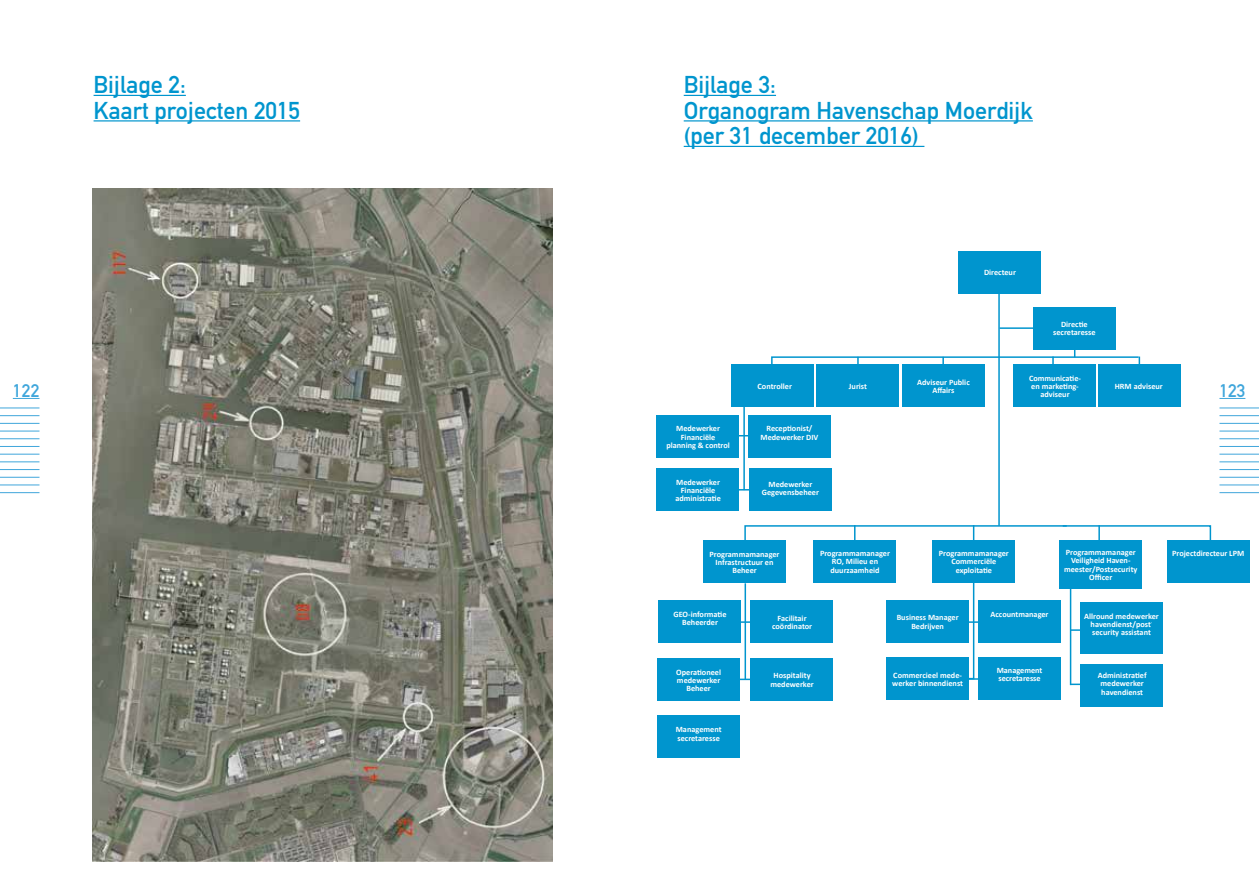
<style>
.page{position:relative;width:1259px;height:893px;background:#fff}
.page>*{position:absolute;margin:0;border:0;box-sizing:border-box;transform-origin:0 0}
.t1{font:24px/25.5px "DIN Mittelschrift";color:#0095ce}
.t2{font:18px "DIN Mittelschrift";letter-spacing:.01em;color:#3fa6db}
.t3{font:700 8.25px/8.2px "Calibri";color:#fff;text-align:center}
</style>
<div class="page">
<hr style="left:0;top:408px;width:39px;height:1px;background:#3fa6db">
<hr style="left:0;top:415px;width:39px;height:1px;background:#3fa6db">
<hr style="left:0;top:423px;width:39px;height:1px;background:#3fa6db">
<hr style="left:0;top:431px;width:39px;height:1px;background:#3fa6db">
<hr style="left:0;top:438px;width:39px;height:1px;background:#3fa6db">
<hr style="left:0;top:446px;width:39px;height:1px;background:#3fa6db">
<hr style="left:0;top:454px;width:39px;height:1px;background:#3fa6db">
<hr style="left:0;top:461px;width:39px;height:1px;background:#3fa6db">
<hr style="left:0;top:469px;width:39px;height:1px;background:#3fa6db">
<hr style="left:0;top:477px;width:39px;height:1px;background:#3fa6db">
<hr style="left:0;top:485px;width:39px;height:1px;background:#3fa6db">
<hr style="left:0;top:492px;width:39px;height:1px;background:#3fa6db">
<svg style="left:13px;top:398px;width:26px;height:1px"></svg>
<hr style="left:1219px;top:408px;width:40px;height:1px;background:#3fa6db">
<hr style="left:1219px;top:415px;width:40px;height:1px;background:#3fa6db">
<hr style="left:1219px;top:423px;width:40px;height:1px;background:#3fa6db">
<hr style="left:1219px;top:431px;width:40px;height:1px;background:#3fa6db">
<hr style="left:1219px;top:438px;width:40px;height:1px;background:#3fa6db">
<hr style="left:1219px;top:446px;width:40px;height:1px;background:#3fa6db">
<hr style="left:1219px;top:454px;width:40px;height:1px;background:#3fa6db">
<hr style="left:1219px;top:461px;width:40px;height:1px;background:#3fa6db">
<hr style="left:1219px;top:469px;width:40px;height:1px;background:#3fa6db">
<hr style="left:1219px;top:477px;width:40px;height:1px;background:#3fa6db">
<hr style="left:1219px;top:485px;width:40px;height:1px;background:#3fa6db">
<hr style="left:1219px;top:492px;width:40px;height:1px;background:#3fa6db">
<svg style="left:1219px;top:398px;width:26px;height:1px"></svg>
<hr style="left:94px;top:95px;width:92px;height:1px;background:#0095ce">
<hr style="left:94px;top:120px;width:206px;height:2px;background:#0095ce">
<img style="left:93px;top:188px;width:460px;height:673px">
<hr style="left:684px;top:95px;width:92px;height:1px;background:#0095ce">
<hr style="left:684px;top:120px;width:349px;height:2px;background:#0095ce">
<hr style="left:684px;top:146px;width:240px;height:1px;background:#0095ce">
<div style="left:731px;top:364px;width:82px;height:43px;background:#0095ce"></div>
<div style="left:1012px;top:364px;width:83px;height:43px;background:#0095ce"></div>
<div style="left:656px;top:415px;width:83px;height:42px;background:#0095ce"></div>
<div style="left:656px;top:468px;width:83px;height:42px;background:#0095ce"></div>
<div style="left:816px;top:364px;width:83px;height:43px;background:#0095ce"></div>
<div style="left:1098px;top:364px;width:82px;height:43px;background:#0095ce"></div>
<div style="left:902px;top:364px;width:82px;height:43px;background:#0095ce"></div>
<div style="left:748px;top:415px;width:82px;height:42px;background:#0095ce"></div>
<div style="left:749px;top:468px;width:82px;height:42px;background:#0095ce"></div>
<div style="left:658px;top:600px;width:83px;height:43px;background:#0095ce"></div>
<div style="left:886px;top:657px;width:82px;height:43px;background:#0095ce"></div>
<div style="left:657px;top:658px;width:83px;height:43px;background:#0095ce"></div>
<div style="left:657px;top:715px;width:83px;height:43px;background:#0095ce"></div>
<div style="left:750px;top:600px;width:83px;height:43px;background:#0095ce"></div>
<div style="left:750px;top:658px;width:83px;height:43px;background:#0095ce"></div>
<div style="left:958px;top:251px;width:83px;height:43px;background:#0095ce"></div>
<div style="left:1032px;top:307px;width:83px;height:43px;background:#0095ce"></div>
<div style="left:1080px;top:602px;width:82px;height:52px;background:#0095ce"></div>
<div style="left:1059px;top:540px;width:83px;height:49px;background:#0095ce"></div>
<hr style="left:998px;top:292px;width:1px;height:234px;background:#0095ce">
<svg style="left:968px;top:583px;width:7px;height:95px"></svg>
<hr style="left:1069px;top:588px;width:2px;height:97px;background:#0095ce">
<svg style="left:1071px;top:629px;width:9px;height:2px"></svg>
<hr style="left:1070px;top:684px;width:51px;height:1px;background:#0095ce">
<hr style="left:737px;top:621px;width:24px;height:2px;background:#0095ce">
<hr style="left:962px;top:621px;width:24px;height:2px;background:#0095ce">
<hr style="left:962px;top:678px;width:24px;height:2px;background:#0095ce">
<hr style="left:999px;top:327px;width:37px;height:2px;background:#0095ce">
<hr style="left:743px;top:400px;width:2px;height:90px;background:#0095ce">
<hr style="left:744px;top:583px;width:2px;height:97px;background:#0095ce">
<svg style="left:739px;top:489px;width:10px;height:2px"></svg>
<div style="left:1080px;top:664px;width:83px;height:42px;background:#0095ce"></div>
<div style="left:932px;top:540px;width:83px;height:43px;background:#0095ce"></div>
<div style="left:1166px;top:540px;width:83px;height:43px;background:#0095ce"></div>
<div style="left:813px;top:540px;width:83px;height:43px;background:#0095ce"></div>
<div style="left:703px;top:540px;width:82px;height:43px;background:#0095ce"></div>
<div style="left:978px;top:600px;width:82px;height:43px;background:#0095ce"></div>
<div style="left:978px;top:657px;width:82px;height:43px;background:#0095ce"></div>
<div style="left:886px;top:600px;width:82px;height:43px;background:#0095ce"></div>
<svg style="left:744px;top:524px;width:467px;height:22px"></svg>
<hr style="left:1098px;top:525px;width:2px;height:20px;background:#0095ce">
<svg style="left:771px;top:347px;width:369px;height:22px"></svg>
<h1 class="t1" style="left:94px;top:72px;width:208px">Bijlage 2:<br>Kaart projecten 2015</h1>
<h1 class="t1" style="left:684px;top:72px;width:351px">Bijlage 3:<br>Organogram Havenschap Moerdijk (per 31 december 2016)</h1>
<p class="t3" style="left:984px;top:268px;width:33px">Directeur</p>
<p class="t3" style="left:1053px;top:320px;width:44px">Directie secretaresse</p>
<p class="t3" style="left:757px;top:382px;width:36px">Controller</p>
<p class="t3" style="left:1029px;top:374px;width:53px">Communicatie&shy;en marketing&shy;adviseur</p>
<p class="t3" style="left:917px;top:378px;width:54px">Adviseur Public<br>Affairs</p>
<p class="t3" style="left:849px;top:382px;width:20px">Jurist</p>
<p class="t3" style="left:1114px;top:382px;width:50px">HRM adviseur</p>
<h2 class="t2" style="left:13px;top:380px;width:28px">122</h2>
<h2 class="t2" style="left:1219px;top:380px;width:27px">123</h2>
<p class="t3" style="left:666px;top:424px;width:65px">Medewerker<br>Financiële planning &amp; control</p>
<p class="t3" style="left:675px;top:478px;width:47px">Medewerker<br>Financiële administratie</p>
<p class="t3" style="left:760px;top:424px;width:59px">Receptionist/<br>Medewerker DIV</p>
<p class="t3" style="left:762px;top:480px;width:59px">Medewerker<br>Gegevensbeheer</p>
<p class="t3" style="left:709px;top:550px;width:71px">Programmamanager<br>Infrastructuur en<br>Beheer</p>
<p class="t3" style="left:1064px;top:548px;width:75px">Programmamanager<br>Veiligheid Haven&shy;meester/Postsecurity<br>Officer</p>
<p class="t3" style="left:820px;top:549px;width:71px">Programmamanager</p>
<p class="t3" style="left:1172px;top:549px;width:74px">Projectdirecteur LPM</p>
<p class="t3" style="left:830px;top:558px;width:51px;text-align:left">RO, Milieu en duurzaamheid</p>
<p class="t3" style="left:939px;top:549px;width:71px">Programmamanager<br>Commerciële exploitatie</p>
<p class="t3" style="left:673px;top:610px;width:55px">GEO-informatie<br>Beheerder</p>
<p class="t3" style="left:772px;top:614px;width:42px">Facilitair coördinator</p>
<p class="t3" style="left:896px;top:613px;width:63px">Business Manager<br>Bedrijven</p>
<p class="t3" style="left:990px;top:610px;width:60px">Accountmanager</p>
<p class="t3" style="left:1084px;top:612px;width:76px">Allround medewerker havendienst/post&shy;security assistant</p>
<p class="t3" style="left:676px;top:668px;width:46px">Operationeel medewerker<br>Beheer</p>
<p class="t3" style="left:676px;top:725px;width:47px;text-align:left">Management secretaresse</p>
<p class="t3" style="left:770px;top:671px;width:45px">Hospitality medewerker</p>
<p class="t3" style="left:892px;top:671px;width:72px;text-align:left">Commercieel mede&shy;werker binnendienst</p>
<p class="t3" style="left:996px;top:666px;width:47px;text-align:left">Management secretaresse</p>
<p class="t3" style="left:1097px;top:671px;width:50px">Administratief medewerker havendienst</p>
</div>
